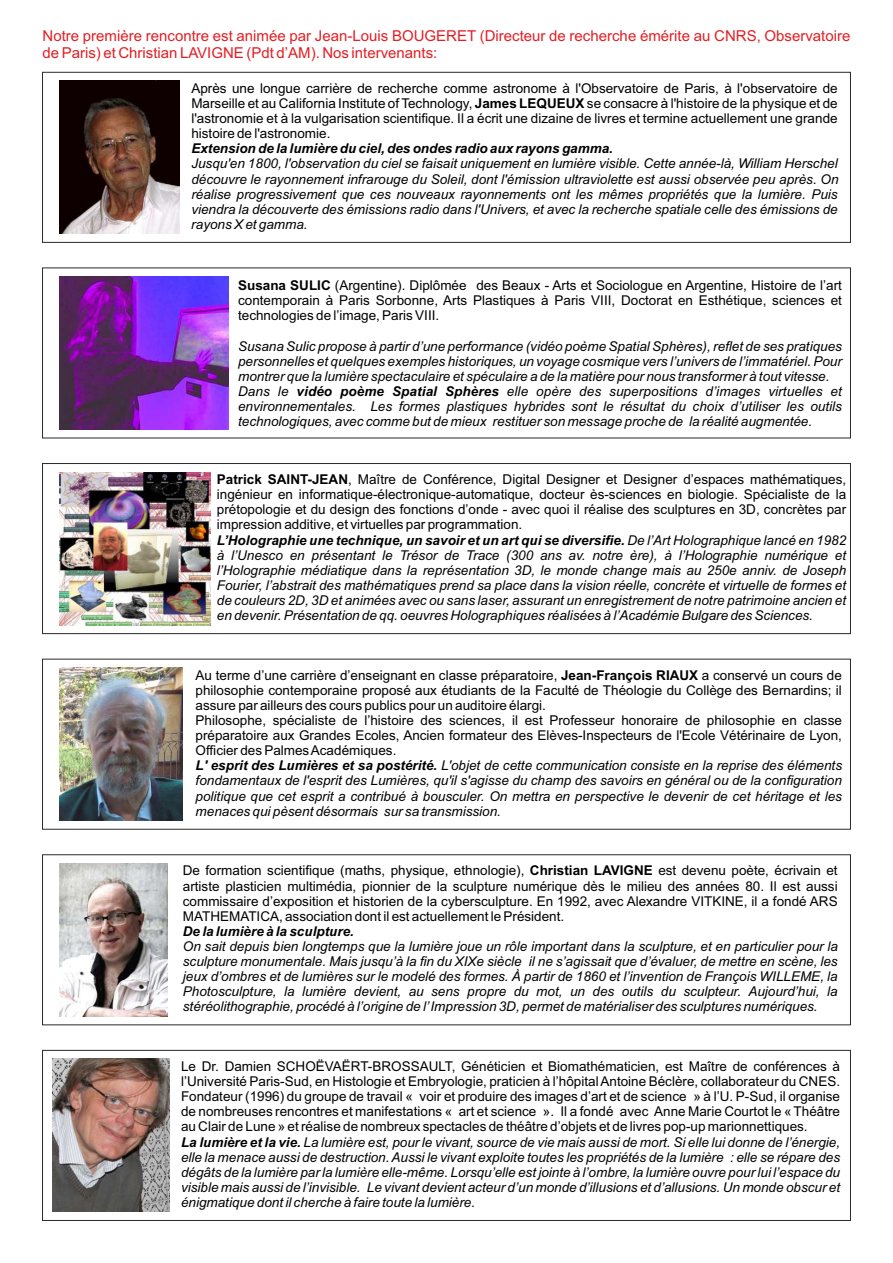
<style>
.page{position:relative;width:893px;height:1263px;background:#fff}
.page>*{position:absolute;margin:0;border:0;box-sizing:border-box;transform-origin:0 0}
.t1{font:15px/16.8px "Arial";color:#e31e24}
.t2{font:13.5px/15.1px "Arial";color:#000;text-align:justify}
.t3{font:italic 13.5px/15.1px "Arial";color:#000;text-align:justify}
.t4{font:italic 700 13.5px "Arial";color:#000}
.s1{font-weight:700}
.s2{font-weight:700;font-style:normal}
.s3{font-style:normal}
.s4{font-weight:700;font-style:italic}
.s5{font-style:italic}
</style>
<div class="page">
<div style="left:42px;top:72px;width:809px;height:171px;border:1px solid #2b2a29"></div>
<div style="left:42px;top:463px;width:809px;height:171px;border:1px solid #2b2a29"></div>
<div style="left:42px;top:659px;width:809px;height:171px;border:1px solid #2b2a29"></div>
<div style="left:42px;top:854px;width:809px;height:171px;border:1px solid #2b2a29"></div>
<div style="left:42px;top:1050px;width:809px;height:171px;border:1px solid #2b2a29"></div>
<img style="left:60px;top:81px;width:119px;height:153px">
<img style="left:60px;top:276px;width:168px;height:153px">
<img style="left:60px;top:472px;width:151px;height:153px">
<img style="left:60px;top:668px;width:123px;height:153px">
<img style="left:60px;top:863px;width:108px;height:153px">
<img style="left:52px;top:1059px;width:117px;height:153px">
<p class="t1" style="left:43px;top:28px;width:809px">Notre première rencontre est animée par Jean-Louis BOUGERET (Directeur de recherche émérite au CNRS, Observatoire de Paris) et Christian LAVIGNE (Pdt d’AM). Nos intervenants:</p>
<p class="t2" style="left:191px;top:82px;width:648px">Après une longue carrière de recherche comme astronome à l'Observatoire de Paris, à l'observatoire de Marseille et au California Institute of Technology, <span class="s1">James LEQUEUX</span> se consacre à l'histoire de la physique et de l'astronomie et à la vulgarisation scientifique. Il a écrit une dizaine de livres et termine actuellement une grande histoire de l'astronomie.</p>
<p class="t4" style="left:191px;top:144px;width:423px">Extension de la lumière du ciel, des ondes radio aux rayons gamma.</p>
<p class="t3" style="left:191px;top:157px;width:649px">Jusqu'en 1800, l'observation du ciel se faisait uniquement en lumière visible. Cette année-là, William Herschel découvre le rayonnement infrarouge du Soleil, dont l'émission ultraviolette est aussi observée peu après. On réalise progressivement que ces nouveaux rayonnements ont les mêmes propriétés que la lumière. Puis viendra la découverte des émissions radio dans l'Univers, et avec la recherche spatiale celle des émissions de rayons X et gamma.</p>
<p class="t2" style="left:238px;top:279px;width:605px"><span class="s1">Susana SULIC</span> (Argentine). Diplômée des Beaux - Arts et Sociologue en Argentine, Histoire de l’art contemporain à Paris Sorbonne, Arts Plastiques à Paris VIII, Doctorat en Esthétique, sciences et technologies de l’image, Paris VIII.</p>
<p class="t3" style="left:238px;top:339px;width:605px;text-align:left">Susana Sulic propose à partir d’une performance (vidéo poème Spatial Sphères), reflet de ses pratiques personnelles et quelques exemples historiques, un voyage cosmique vers l’univers de l’immatériel. Pour montrer que la lumière spectaculaire et spéculaire a de la matière pour nous transformer à tout vitesse.<br>Dans le <span class="s1">vidéo poème Spatial Sphères</span> elle opère des superpositions d’images virtuelles et environnementales. Les formes plastiques hybrides sont le résultat du choix d’utiliser les outils technologiques, avec comme but de mieux restituer son message proche de la réalité augmentée.</p>
<p class="t3" style="left:217px;top:473px;width:631px;text-align:left"><span class="s2">Patrick SAINT-JEAN</span><span class="s3">, Maître de Conférence, Digital Designer et Designer d’espaces mathématiques, ingénieur en informatique-électronique-automatique, docteur ès-sciences en biologie. Spécialiste de la prétopologie et du design des fonctions d’onde - avec quoi il réalise des sculptures en 3D, concrètes par impression additive, et virtuelles par programmation.<br></span><span class="s1">L’Holographie une technique, un savoir et un art qui se diversifie.</span> De l’Art Holographique lancé en 1982 à l’Unesco en présentant le Trésor de Trace (300 ans av. notre ère), à l’Holographie numérique et l’Holographie médiatique dans la représentation 3D, le monde change mais au 250e anniv. de Joseph Fourier, l’abstrait des mathématiques prend sa place dans la vision réelle, concrète et virtuelle de formes et de couleurs 2D, 3D et animées avec ou sans laser, assurant un enregistrement de notre patrimoine ancien et en devenir. Présentation de qq. oeuvres Holographiques réalisées à l’Académie Bulgare des Sciences.</p>
<p class="t2" style="left:196px;top:669px;width:648px;text-align:left">Au terme d’une carrière d’enseignant en classe préparatoire, <span class="s1">Jean-François RIAUX</span> a conservé un cours de philosophie contemporaine proposé aux étudiants de la Faculté de Théologie du Collège des Bernardins; il assure par ailleurs des cours publics pour un auditoire élargi.<br>Philosophe, spécialiste de l’histoire des sciences, il est Professeur honoraire de philosophie en classe préparatoire aux Grandes Ecoles, Ancien formateur des Elèves-Inspecteurs de l'Ecole Vétérinaire de Lyon, Officier des Palmes Académiques.<br><span class="s4">L' esprit des Lumières et sa postérité.</span> <span class="s5">L'objet de cette communication consiste en la reprise des éléments fondamentaux de l'esprit des Lumières, qu'il s'agisse du champ des savoirs en général ou de la configuration politique que cet esprit a contribué à bousculer. On mettra en perspective le devenir de cet héritage et les menaces qui pèsent désormais sur sa transmission.</span></p>
<p class="t2" style="left:183px;top:864px;width:656px">De formation scientifique (maths, physique, ethnologie), <span class="s1">Christian LAVIGNE</span> est devenu poète, écrivain et artiste plasticien multimédia, pionnier de la sculpture numérique dès le milieu des années 80. Il est aussi commissaire d’exposition et historien de la cybersculpture. En 1992, avec Alexandre VITKINE, il a fondé ARS MATHEMATICA, association dont il est actuellement le Président.</p>
<p class="t4" style="left:183px;top:926px;width:173px">De la lumière à la sculpture.</p>
<p class="t3" style="left:183px;top:940px;width:657px">On sait depuis bien longtemps que la lumière joue un rôle important dans la sculpture, et en particulier pour la sculpture monumentale. Mais jusqu’à la fin du XIXe siècle il ne s’agissait que d’évaluer, de mettre en scène, les jeux d’ombres et de lumières sur le modelé des formes. À partir de 1860 et l’invention de François WILLEME, la Photosculpture, la lumière devient, au sens propre du mot, un des outils du sculpteur. Aujourd’hui, la stéréolithographie, procédé à l’origine de l’Impression 3D, permet de matérialiser des sculptures numériques.</p>
<p class="t2" style="left:181px;top:1060px;width:661px;text-align:left">Le Dr. Damien SCHOËVAËRT-BROSSAULT, Généticien et Biomathématicien, est Maître de conférences à l’Université Paris-Sud, en Histologie et Embryologie, praticien à l’hôpital Antoine Béclère, collaborateur du CNES.<br>Fondateur (1996) du groupe de travail « voir et produire des images d’art et de science » à l’U. P-Sud, il organise de nombreuses rencontres et manifestations « art et science ». Il a fondé avec Anne Marie Courtot le « Théâtre au Clair de Lune » et réalise de nombreux spectacles de théâtre d’objets et de livres pop-up marionnettiques.<br><span class="s4">La lumière et la vie.</span> <span class="s5">La lumière est, pour le vivant, source de vie mais aussi de mort. Si elle lui donne de l’énergie, elle la menace aussi de destruction. Aussi le vivant exploite toutes les propriétés de la lumière : elle se répare des dégâts de la lumière par la lumière elle-même. Lorsqu’elle est jointe à l’ombre, la lumière ouvre pour lui l’espace du visible mais aussi de l’invisible. Le vivant devient acteur d’un monde d’illusions et d’allusions. Un monde obscur et énigmatique dont il cherche à faire toute la lumière.</span></p>
</div>
